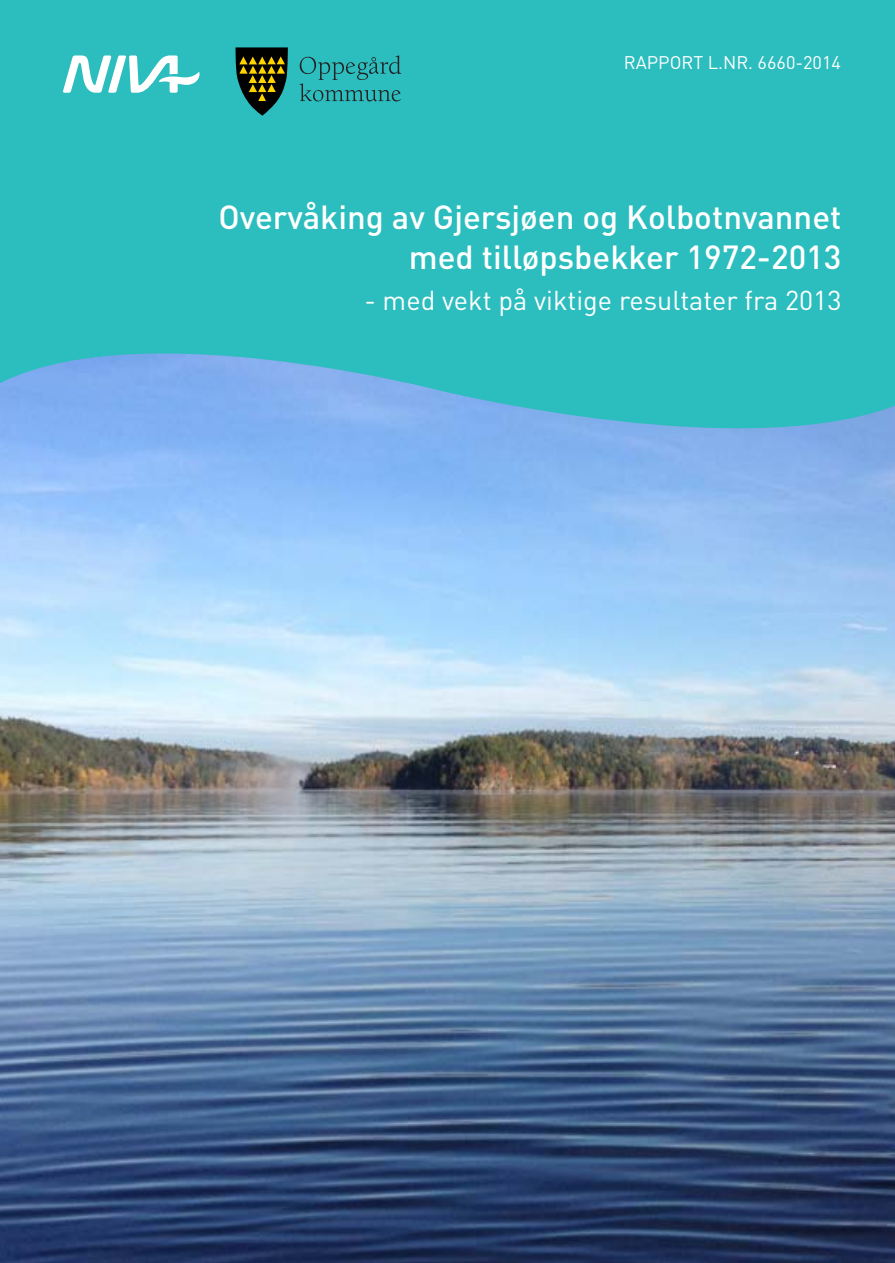
<style>
.page{position:relative;width:895px;height:1263px;background:#fff}
.page>*{position:absolute;margin:0;border:0;box-sizing:border-box;transform-origin:0 0}
.t1{font:500 33px/40.5px "DINOT";color:#fff;text-align:right}
.t2{font:27px "DINOT";color:#fff}
.t3{font:18.15px "DINOT";color:#fff}
</style>
<div class="page">
<img style="left:0;top:468px;width:894px;height:795px">
<svg style="left:0;top:0;width:894px;height:468px;background:#3abac6"></svg>
<svg style="left:63px;top:55px;width:136px;height:38px"></svg>
<svg style="left:235px;top:47px;width:53px;height:69px;background:#314e2e"></svg>
<svg style="left:299px;top:55px;width:102px;height:46px;background:#2aa4a5"></svg>
<p class="t3" style="left:624px;top:50px;width:218px">RAPPORT L.NR. 6660-2014</p>
<p class="t1" style="left:218px;top:195px;width:624px">Overvåking av Gjersjøen og Kolbotnvannet med tilløpsbekker 1972-2013</p>
<p class="t2" style="left:364px;top:281px;width:478px">- med vekt på viktige resultater fra 2013</p>
</div>
